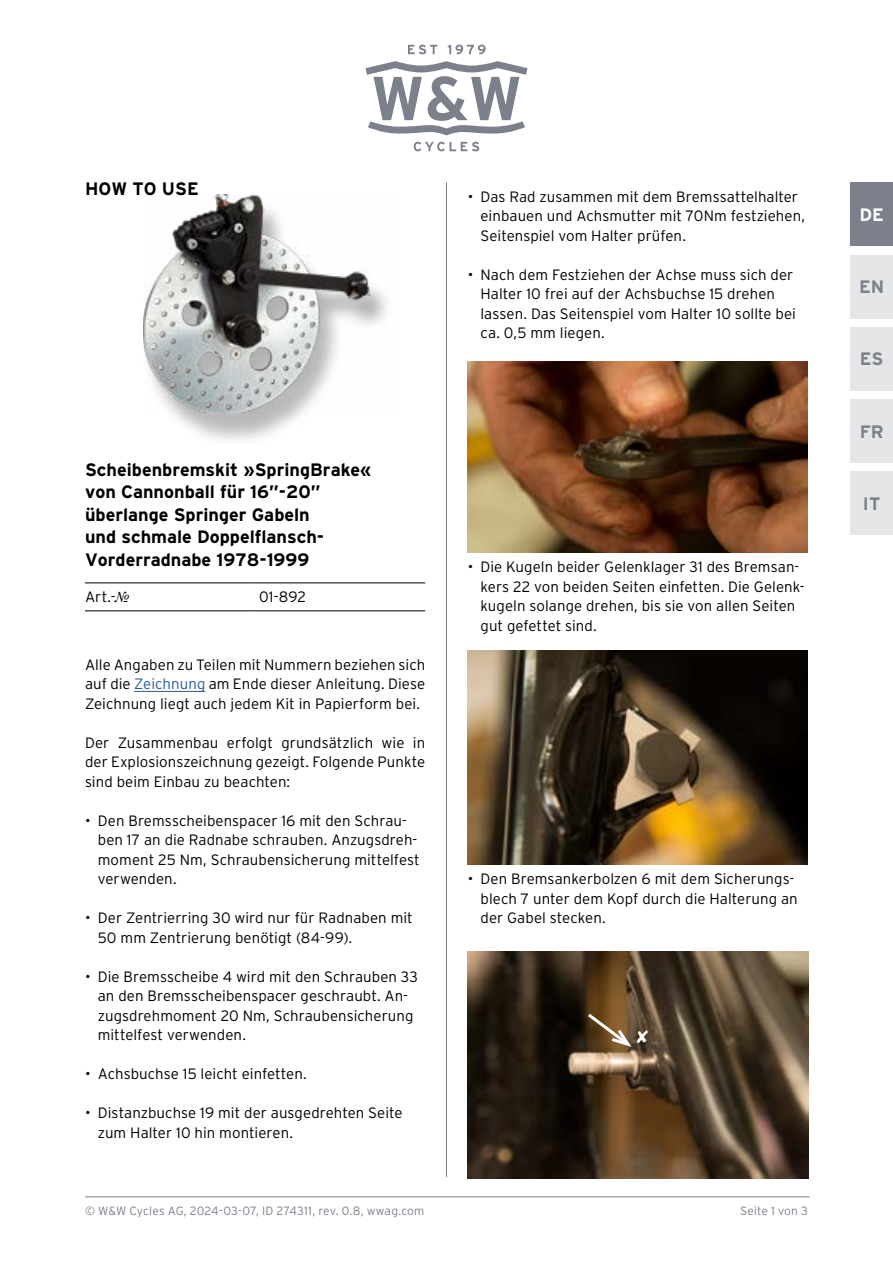
<style>
.page{position:relative;width:893px;height:1263px;background:#fff}
.page>*{position:absolute;margin:0;border:0;box-sizing:border-box;transform-origin:0 0}
.t1{font:700 18px/22.5px "Interstate";color:#000}
.t2{font:700 18px "Interstate";color:#7c808b}
.t3{font:700 18px "Interstate";color:#fff}
.t4{font:300 15px/19.5px "Interstate";letter-spacing:.005em;color:#000}
.t5{font:300 12px "Interstate";letter-spacing:.01em;color:#7c808b}
.s1{font-family:"Times New Roman";font-weight:400;font-style:italic}
.s2{color:#275b9b}
</style>
<div class="page">
<svg style="left:408px;top:45px;width:29px;height:9px"></svg>
<svg style="left:448px;top:45px;width:38px;height:9px"></svg>
<svg style="left:414px;top:142px;width:65px;height:9px"></svg>
<svg style="left:365px;top:61px;width:162px;height:75px"></svg>
<hr style="left:85px;top:1196px;width:724px;height:1px;background:#7c808b">
<hr style="left:446px;top:182px;width:1px;height:995px;background:#7c808b">
<div style="left:850px;top:255px;width:43px;height:63px;background:#e5e6e8"></div>
<div style="left:850px;top:327px;width:43px;height:64px;background:#e5e6e8"></div>
<div style="left:850px;top:399px;width:43px;height:64px;background:#e5e6e8"></div>
<div style="left:850px;top:471px;width:43px;height:64px;background:#e5e6e8"></div>
<div style="left:850px;top:182px;width:43px;height:64px;background:#7c808b"></div>
<div style="left:141px;top:200px;width:253px;height:248px;background:#000;opacity:.3"></div>
<img style="left:144px;top:194px;width:250px;height:220px">
<hr style="left:85px;top:582px;width:166px;height:1px;background:#000">
<hr style="left:85px;top:610px;width:166px;height:1px;background:#000">
<hr style="left:251px;top:582px;width:174px;height:1px;background:#000">
<hr style="left:251px;top:610px;width:174px;height:1px;background:#000">
<hr style="left:134px;top:691px;width:71px;height:1px;background:#275b9b">
<img style="left:468px;top:361px;width:340px;height:192px">
<img style="left:468px;top:650px;width:340px;height:215px">
<img style="left:468px;top:951px;width:340px;height:227px">
<svg style="left:585px;top:1011px;width:63px;height:38px;background:#71583b"></svg>
<p class="t1" style="left:85px;top:178px;width:115px">HOW TO USE</p>
<p class="t4" style="left:480px;top:187px;width:326px;text-indent:-13px">• Das Rad zusammen mit dem Bremssattelhalter einbauen und Achsmutter mit 70Nm festziehen,<br>Seitenspiel vom Halter prüfen.</p>
<p class="t4" style="left:480px;top:265px;width:317px;text-indent:-13px">• Nach dem Festziehen der Achse muss sich der Halter 10 frei auf der Achsbuchse 15 drehen lassen. Das Seitenspiel vom Halter 10 sollte bei ca. 0,5 mm liegen.</p>
<p class="t1" style="left:85px;top:458px;width:288px">Scheibenbremskit »SpringBrake« von Cannonball für 16”-20” überlange Springer Gabeln<br>und schmale Doppelflansch-<br>Vorderradnabe 1978-1999</p>
<p class="t4" style="left:85px;top:587px;width:46px">Art.‑<span class="s1">№</span></p>
<p class="t4" style="left:259px;top:587px;width:48px">01‑892</p>
<p class="t4" style="left:85px;top:655px;width:342px;text-align:justify">Alle Angaben zu Teilen mit Nummern beziehen sich auf die <span class="s2">Zeichnung</span> am Ende dieser Anleitung. Diese Zeichnung liegt auch jedem Kit in Papierform bei.</p>
<p class="t4" style="left:85px;top:733px;width:342px;text-align:justify">Der Zusammenbau erfolgt grundsätzlich wie in der Explosionszeichnung gezeigt. Folgende Punkte sind beim Einbau zu beachten:</p>
<p class="t4" style="left:98px;top:811px;width:323px;text-indent:-13px">• Den Bremsscheibenspacer 16 mit den Schrau&shy;ben 17 an die Radnabe schrauben. Anzugsdreh&shy;moment 25 Nm, Schraubensicherung mittelfest verwenden.</p>
<p class="t4" style="left:98px;top:908px;width:316px;text-indent:-13px">• Der Zentrierring 30 wird nur für Radnaben mit<br>50 mm Zentrierung benötigt (84-99).</p>
<p class="t4" style="left:98px;top:967px;width:322px;text-indent:-13px">• Die Bremsscheibe 4 wird mit den Schrauben 33 an den Bremsscheibenspacer geschraubt. An&shy;zugsdrehmoment 20 Nm, Schraubensicherung mittelfest verwenden.</p>
<p class="t4" style="left:85px;top:1064px;width:223px">• Achsbuchse 15 leicht einfetten.</p>
<p class="t4" style="left:98px;top:1103px;width:306px;text-indent:-13px">• Distanzbuchse 19 mit der ausgedrehten Seite zum Halter 10 hin montieren.</p>
<p class="t5" style="left:85px;top:1204px;width:341px">© W&amp;W Cycles AG, 2024-03-07, ID 274311, rev. 0.8, wwag.com</p>
<p class="t4" style="left:480px;top:557px;width:326px;text-indent:-13px">• Die Kugeln beider Gelenklager 31 des Bremsan&shy;kers 22 von beiden Seiten einfetten. Die Gelenk&shy;kugeln solange drehen, bis sie von allen Seiten gut gefettet sind.</p>
<p class="t4" style="left:480px;top:869px;width:319px;text-indent:-13px">• Den Bremsankerbolzen 6 mit dem Sicherungs&shy;blech 7 unter dem Kopf durch die Halterung an der Gabel stecken.</p>
<p class="t5" style="left:740px;top:1204px;width:69px">Seite 1 von 3</p>
<p class="t3" style="left:859px;top:204px;width:26px">DE</p>
<p class="t2" style="left:859px;top:277px;width:27px">EN</p>
<p class="t2" style="left:860px;top:349px;width:25px">ES</p>
<p class="t2" style="left:860px;top:421px;width:26px">FR</p>
<p class="t2" style="left:863px;top:494px;width:19px">IT</p>
</div>
